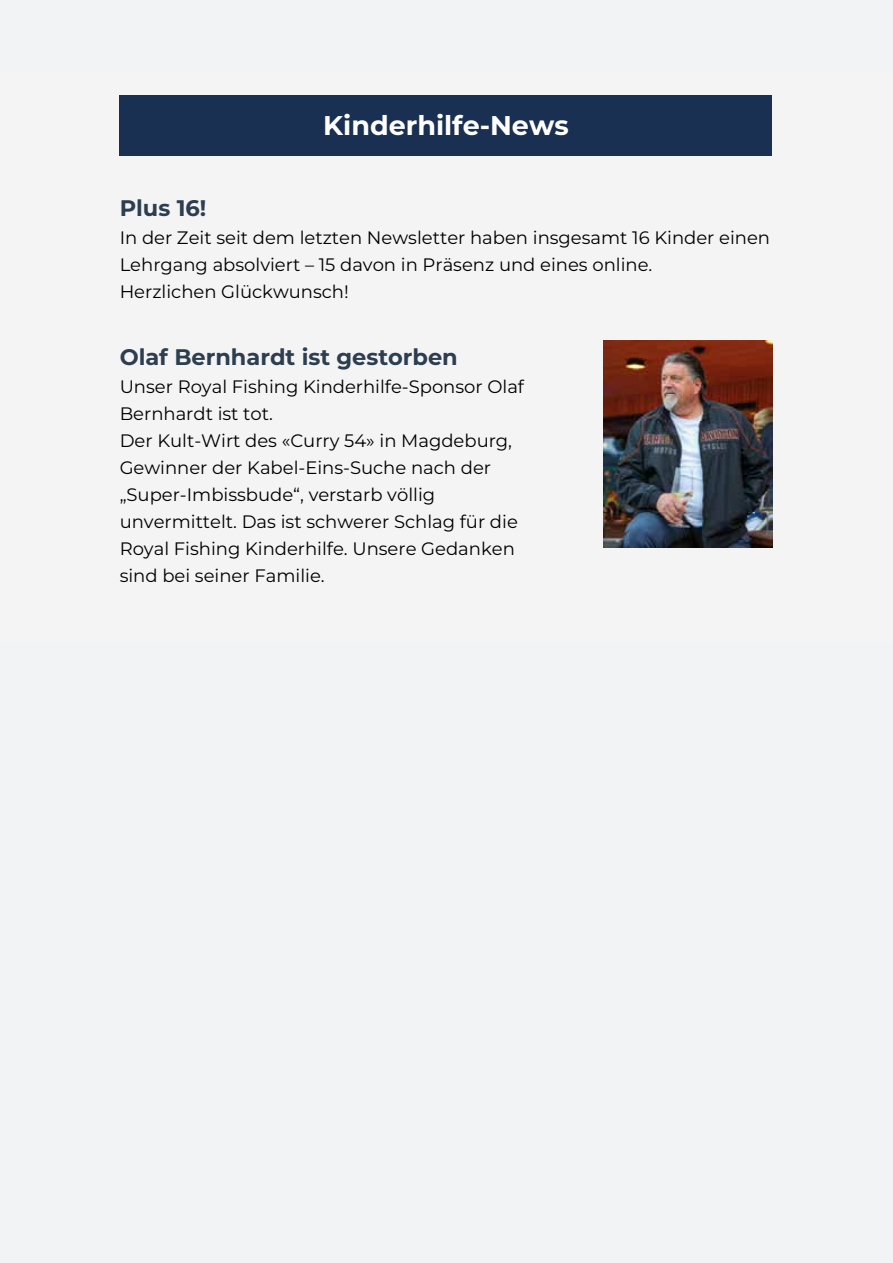
<style>
.page{position:relative;width:893px;height:1263px;background:#f2f3f5}
.page>*{position:absolute;margin:0;border:0;box-sizing:border-box;transform-origin:0 0}
.t1{font:700 27px "Montserrat";color:#fff}
.t2{font:700 22.5px "Montserrat";color:#2c3e50}
.t3{font:18px/27px "Montserrat";color:#000}
</style>
<div class="page">
<img style="left:603px;top:340px;width:169px;height:207px">
<div style="left:120px;top:95px;width:652px;height:61px;background:#1a3052"></div>
<h1 class="t1" style="left:323px;top:112px;width:247px">Kinderhilfe-News</h1>
<p class="t2" style="left:120px;top:197px;width:88px">Plus 16!</p>
<p class="t3" style="left:120px;top:225px;width:652px">In der Zeit seit dem letzten Newsletter haben insgesamt 16 Kinder einen<br>Lehrgang absolviert – 15 davon in Präsenz und eines online.<br>Herzlichen Glückwunsch!</p>
<p class="t2" style="left:120px;top:346px;width:340px">Olaf Bernhardt ist gestorben</p>
<p class="t3" style="left:120px;top:373px;width:406px">Unser Royal Fishing Kinderhilfe-Sponsor Olaf Bernhardt ist tot.<br>Der Kult-Wirt des «Curry 54» in Magdeburg, Gewinner der Kabel-Eins-Suche nach der „Super-Imbissbude“, verstarb völlig unvermittelt. Das ist schwerer Schlag für die Royal Fishing Kinderhilfe. Unsere Gedanken sind bei seiner Familie.</p>
</div>
